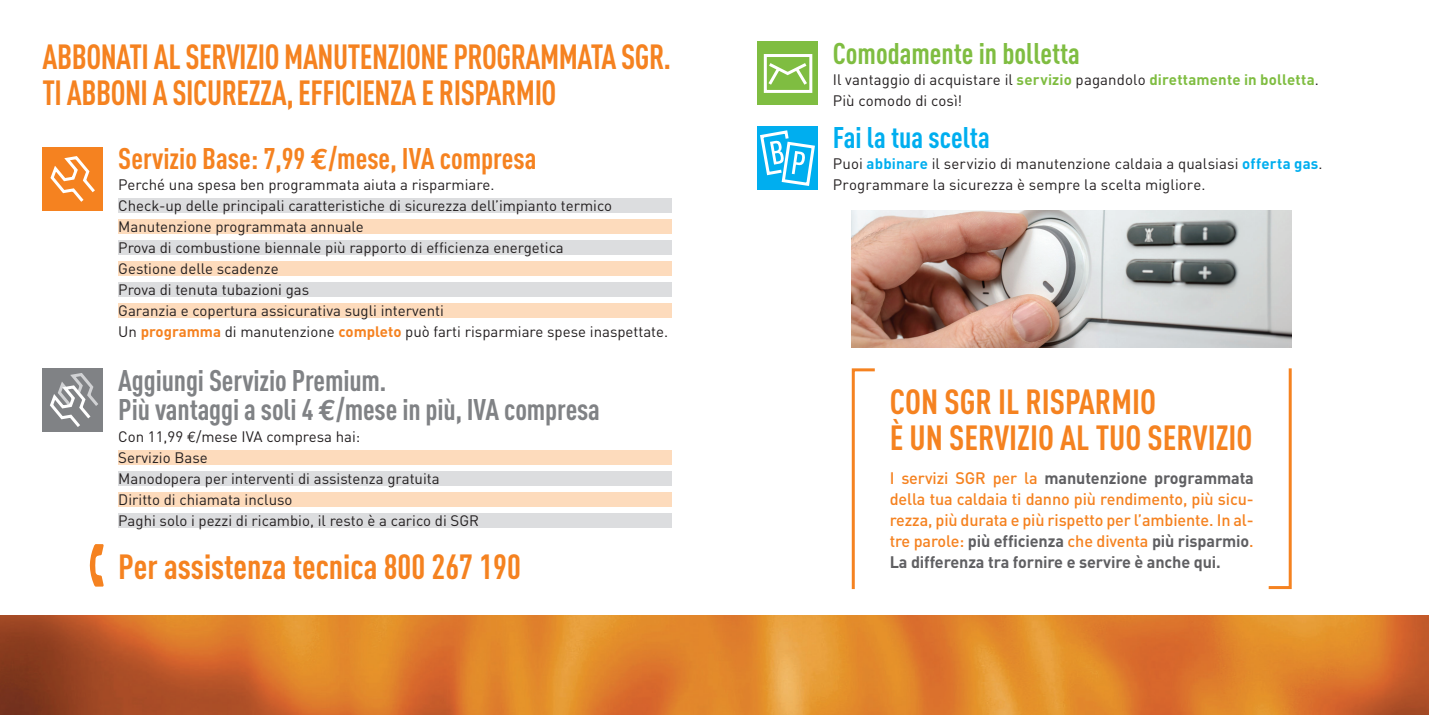
<style>
.page{position:relative;width:1429px;height:715px;background:#fff}
.page>*{position:absolute;margin:0;border:0;box-sizing:border-box;transform-origin:0 0}
.t1{font:700 condensed 34.5px/36px "DINOT";letter-spacing:-.015em;color:#f58220;scale:.93 1}
.t2{font:700 condensed 34.5px/36px "DINOT";letter-spacing:-.015em;color:#f58220}
.t3{font:700 condensed 29.4px/29.4px "DINOT";letter-spacing:-.005em;color:#808285}
.t4{font:700 condensed 29.4px "DINOT";color:#f58220}
.t5{font:700 condensed 29.4px "DINOT";color:#7fbd41}
.t6{font:700 condensed 29.4px "DINOT";color:#00aeef}
.t7{font:500 16.5px/21px "DINOT";letter-spacing:-.005em;color:#f58220;text-align:justify}
.t8{font:15px/21px "DINOT";color:#231f20}
.s1{font-family:"Euro Mono";font-stretch:normal}
.s2{font-weight:700;color:#f58220}
.s3{font-family:"Euro Mono"}
.s4{font-weight:700;color:#7fbd41}
.s5{font-weight:700;color:#00aeef}
.s6{font-weight:700;color:#5f5f62}
</style>
<div class="page">
<img style="left:852px;top:211px;width:439px;height:136px">
<img style="left:0;top:615px;width:1429px;height:99px">
<div style="left:118px;top:471px;width:554px;height:15px;background:#dcdddf"></div>
<div style="left:118px;top:513px;width:554px;height:15px;background:#dcdddf"></div>
<div style="left:118px;top:450px;width:554px;height:15px;background:#fddbbc"></div>
<div style="left:118px;top:492px;width:554px;height:15px;background:#fddbbc"></div>
<div style="left:118px;top:198px;width:554px;height:15px;background:#dcdddf"></div>
<div style="left:118px;top:240px;width:554px;height:15px;background:#dcdddf"></div>
<div style="left:118px;top:282px;width:554px;height:15px;background:#dcdddf"></div>
<div style="left:118px;top:219px;width:554px;height:15px;background:#fddbbc"></div>
<div style="left:118px;top:261px;width:554px;height:15px;background:#fddbbc"></div>
<div style="left:118px;top:303px;width:554px;height:15px;background:#fddbbc"></div>
<svg style="left:851px;top:368px;width:24px;height:222px"></svg>
<svg style="left:1268px;top:368px;width:24px;height:222px"></svg>
<div style="left:43px;top:148px;width:60px;height:63px;background:#f58220"></div>
<svg style="left:50px;top:156px;width:45px;height:46px"></svg>
<div style="left:43px;top:368px;width:60px;height:63px;background:#808285"></div>
<svg style="left:50px;top:373px;width:48px;height:54px"></svg>
<div style="left:757px;top:42px;width:61px;height:63px;background:#7fbd41"></div>
<div style="left:764px;top:54px;width:48px;height:39px;border:3px solid #fff"></div>
<svg style="left:765px;top:60px;width:45px;height:28px"></svg>
<div style="left:757px;top:127px;width:61px;height:63px;background:#00aeef"></div>
<svg style="left:760px;top:130px;width:55px;height:56px"></svg>
<svg style="left:90px;top:544px;width:14px;height:42px"></svg>
<h1 class="t1" style="left:43px;top:36px;width:677px">ABBONATI AL SERVIZIO MANUTENZIONE PROGRAMMATA SGR.<br>TI ABBONI A SICUREZZA, EFFICIENZA E RISPARMIO</h1>
<h2 class="t4" style="left:118px;top:137px;width:420px">Servizio Base: 7,99 <span class="s1">e</span>/mese, IVA compresa</h2>
<p class="t8" style="left:118px;top:172px;width:551px">Perché una spesa ben programmata aiuta a risparmiare.<br>Check-up delle principali caratteristiche di sicurezza dell’impianto termico Manutenzione programmata annuale<br>Prova di combustione biennale più rapporto di efficienza energetica<br>Gestione delle scadenze<br>Prova di tenuta tubazioni gas<br>Garanzia e copertura assicurativa sugli interventi<br>Un <span class="s2">programma</span> di manutenzione <span class="s2">completo</span> può farti risparmiare spese inaspettate.</p>
<h2 class="t3" style="left:118px;top:363px;width:483px">Aggiungi Servizio Premium.<br>Più vantaggi a soli 4 <span class="s1">e</span>/mese in più, IVA compresa</h2>
<p class="t8" style="left:118px;top:424px;width:362px">Con 11,99 <span class="s3">e</span>/mese IVA compresa hai:<br>Servizio Base<br>Manodopera per interventi di assistenza gratuita Diritto di chiamata incluso<br>Paghi solo i pezzi di ricambio, il resto è a carico di SGR</p>
<h1 class="t2" style="left:118px;top:545px;width:404px">Per assistenza tecnica 800 267 190</h1>
<h2 class="t5" style="left:833px;top:32px;width:249px">Comodamente in bolletta</h2>
<p class="t8" style="left:833px;top:67px;width:487px">Il vantaggio di acquistare il <span class="s4">servizio</span> pagandolo <span class="s4">direttamente in bolletta</span>.<br>Più comodo di così!</p>
<h2 class="t6" style="left:833px;top:116px;width:158px">Fai la tua scelta</h2>
<p class="t8" style="left:833px;top:151px;width:491px">Puoi <span class="s5">abbinare</span> il servizio di manutenzione caldaia a qualsiasi <span class="s5">offerta gas</span>.<br>Programmare la sicurezza è sempre la scelta migliore.</p>
<h1 class="t2" style="left:889px;top:381px;width:364px">CON SGR IL RISPARMIO<br>È UN SERVIZIO AL TUO SERVIZIO</h1>
<p class="t7" style="left:889px;top:466px;width:366px">I servizi SGR per la <span class="s6">manutenzione programmata </span>della tua caldaia ti danno più rendimento, più sicu&shy;rezza, più durata e più rispetto per l’ambiente. In al&shy;tre parole: <span class="s6">più efficienza</span> che diventa <span class="s6">più risparmio</span>.<br><span class="s6">La differenza tra fornire e servire è anche qui.</span></p>
</div>
